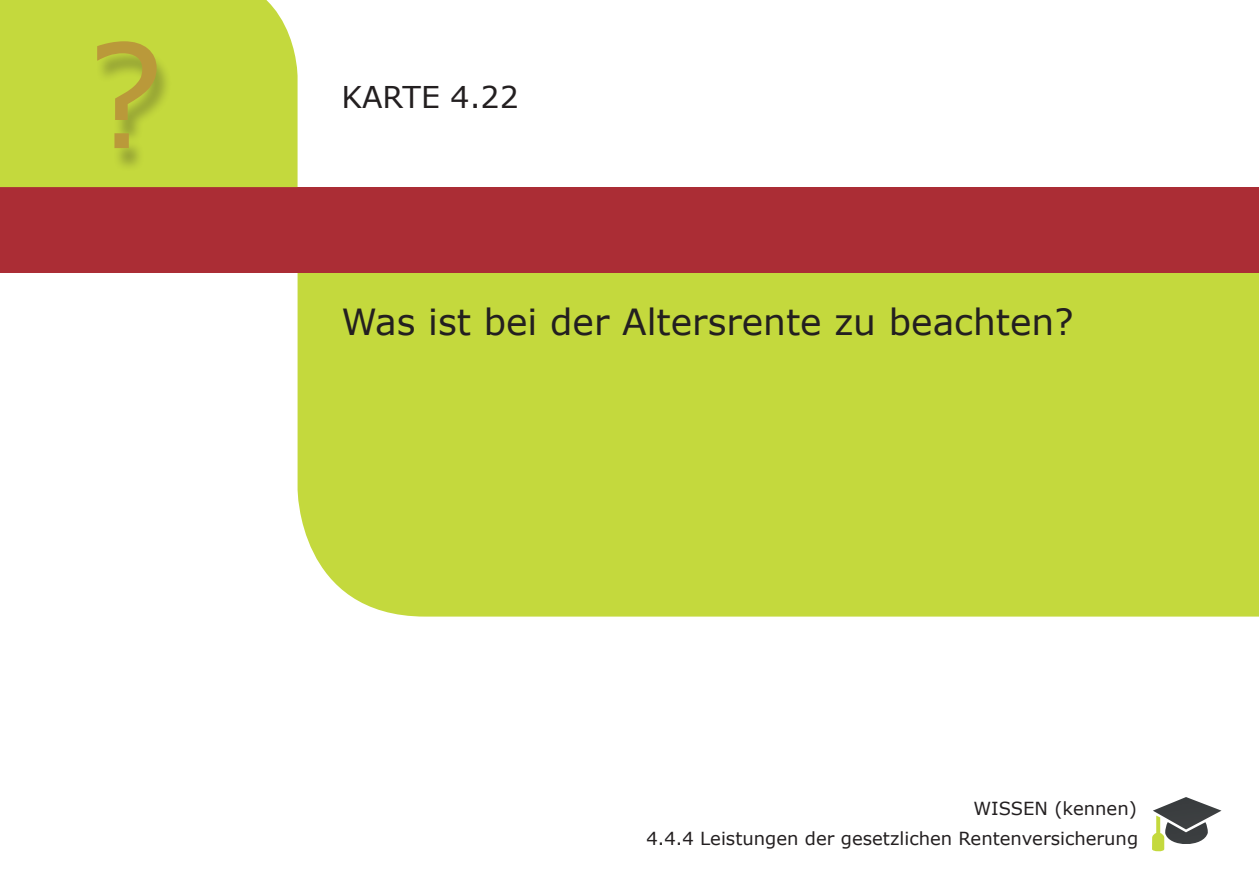
<style>
.page{position:relative;width:1259px;height:893px;background:#fff}
.page>*{position:absolute;margin:0;border:0;box-sizing:border-box;transform-origin:0 0}
.t1{font:144px "Verdana";color:#ab2d35}
.Frage_Vorderseite_Fr{font:36px "Verdana";color:#231f20}
.Frage_Vorderseite_Fr-2{font:30px "Verdana";color:#231f20}
.Kapitel_Rahmenplan_F{font:18px "Verdana";color:#231f20}
.Taxo_Main{font:18px "Verdana";color:#231f20}
</style>
<div class="page">
<div style="left:297px;top:272px;width:962px;height:345px;background:#c4d93d"></div>
<div style="left:0;top:187px;width:1259px;height:85px;background:#ab2d35"></div>
<div style="left:0;top:0;width:297px;height:187px;background:#c4d93d"></div>
<div style="left:95px;top:48px;width:78px;height:124px;background:#231f20;opacity:.75"></div>
<svg style="left:1152px;top:797px;width:69px;height:55px"></svg>
<h1 class="t1" style="left:86px;top:-3px;width:80px">?</h1>
<p class="Frage_Vorderseite_Fr-2" style="left:341px;top:76px;width:179px">KARTE 4.22</p>
<p class="Frage_Vorderseite_Fr" style="left:341px;top:297px;width:734px">Was ist bei der Altersrente zu beachten?</p>
<p class="Taxo_Main" style="left:973px;top:796px;width:165px">WISSEN (kennen)</p>
<p class="Kapitel_Rahmenplan_F" style="left:646px;top:826px;width:493px">4.4.4 Leistungen der gesetzlichen Rentenversicherung</p>
</div>
